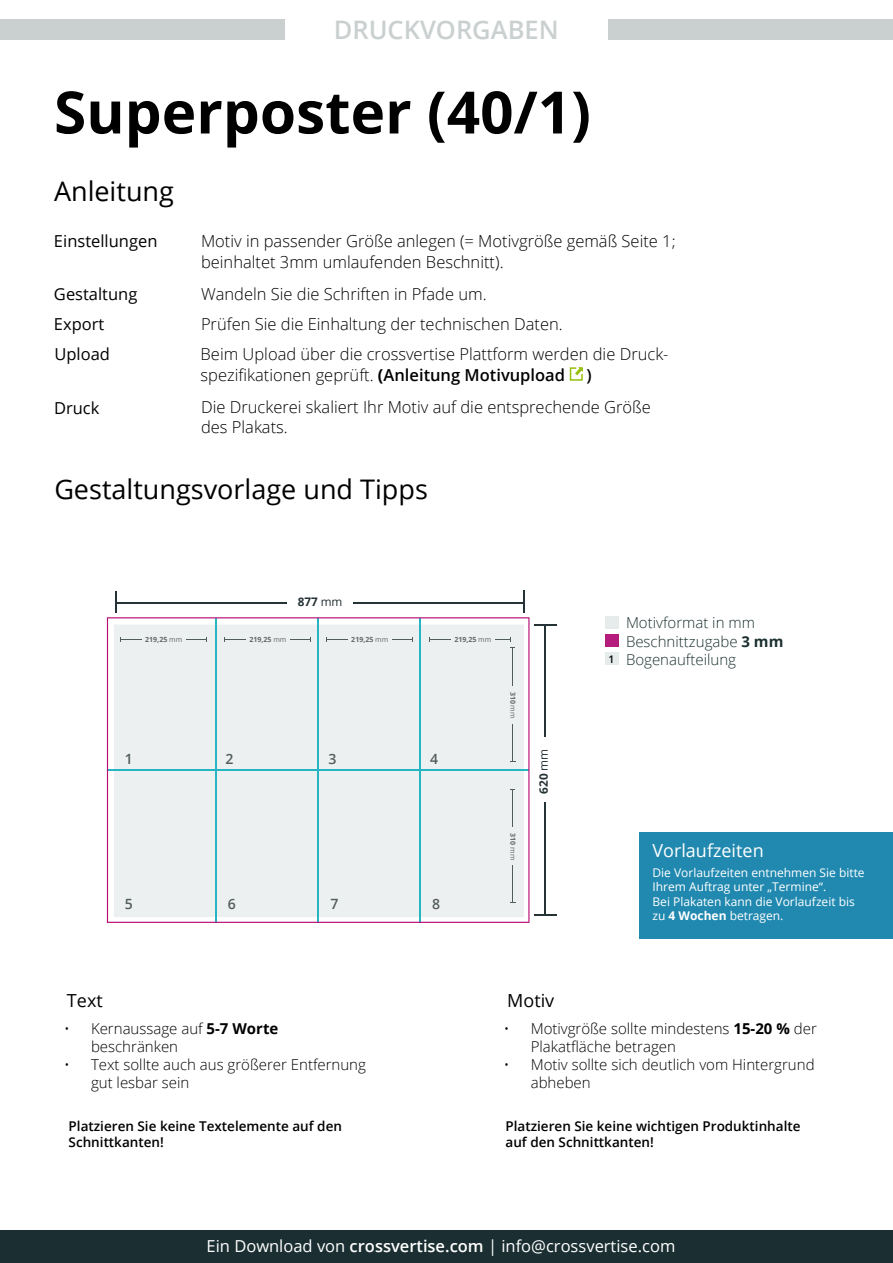
<style>
.page{position:relative;width:893px;height:1263px;background:#fff}
.page>*{position:absolute;margin:0;border:0;box-sizing:border-box;transform-origin:0 0}
.t1{font:700 58.5px "Open Sans";color:#000}
.t2{font:27px "Open Sans";color:#000}
.t3{font:600 25.5px "Open Sans";color:#cad0d0}
.t4{font:18px "Open Sans";color:#fff}
.t5{font:18px "Open Sans";color:#000}
.t6{font:300 16.5px/21.6px "Open Sans";color:#000}
.t7{font:16.5px "Open Sans";color:#fff}
.t8{font:16.5px "Open Sans";color:#000}
.t9{font:600 16.5px "Open Sans";color:#000}
.t10{font:300 15px/18px "Open Sans";color:#000}
.t11{font:300 15px "Open Sans";color:#1b3030}
.t12{font:600 14.1px "Open Sans";color:#525c5c}
.t13{font:600 13.5px/16.2px "Open Sans";color:#000}
.t14{font:12px/14.4px "Open Sans";color:#fff}
.t15{font:700 11.85px "Open Sans";color:#263336}
.t16{font:700 11.7px "Open Sans";color:#263336}
.t17{font:700 7.05px "Open Sans";color:#666}
.s1{font-weight:700}
.s2{font-weight:600}
.s3{font-weight:400}
</style>
<div class="page">
<div style="left:605px;top:634px;width:13px;height:13px;background:#b61c7e"></div>
<div style="left:605px;top:616px;width:13px;height:13px;background:#e6eceb"></div>
<div style="left:605px;top:652px;width:13px;height:13px;background:#e6eceb"></div>
<div style="left:640px;top:832px;width:253px;height:107px;background:#2189b0"></div>
<svg style="left:523px;top:590px;width:1px;height:22px"></svg>
<svg style="left:115px;top:591px;width:1px;height:21px"></svg>
<hr style="left:116px;top:602px;width:171px;height:1px;background:#263336">
<hr style="left:353px;top:602px;width:171px;height:1px;background:#263336">
<svg style="left:534px;top:624px;width:22px;height:1px"></svg>
<svg style="left:534px;top:915px;width:22px;height:1px"></svg>
<hr style="left:545px;top:803px;width:1px;height:112px;background:#263336">
<hr style="left:545px;top:624px;width:1px;height:113px;background:#263336">
<svg style="left:107px;top:617px;width:422px;height:306px;fill:#edf0f0"></svg>
<div style="left:0;top:1230px;width:893px;height:33px;background:#1b2f32"></div>
<svg style="left:569px;top:367px;width:14px;height:14px"></svg>
<div style="left:0;top:19px;width:285px;height:20px;background:#cacfcf"></div>
<div style="left:608px;top:19px;width:285px;height:20px;background:#cacfcf"></div>
<h3 class="t3" style="left:334px;top:12px;width:227px">DRUCKVORGABEN</h3>
<h1 class="t1" style="left:54px;top:71px;width:538px">Superposter (40/1)</h1>
<h2 class="t2" style="left:54px;top:173px;width:121px">Anleitung</h2>
<p class="t8" style="left:54px;top:229px;width:105px">Einstellungen</p>
<p class="t6" style="left:201px;top:229px;width:476px">Motiv in passender Größe anlegen (= Motivgröße gemäß Seite 1; beinhaltet 3mm umlaufenden Beschnitt).</p>
<p class="t8" style="left:54px;top:282px;width:85px">Gestaltung</p>
<p class="t6" style="left:201px;top:283px;width:287px">Wandeln Sie die Schriften in Pfade um.</p>
<p class="t8" style="left:54px;top:312px;width:52px">Export</p>
<p class="t6" style="left:201px;top:308px;width:469px;line-height:30px">Prüfen Sie die Einhaltung der technischen Daten.<br>Beim Upload über die crossvertise Plattform werden die Druck-</p>
<p class="t6" style="left:201px;top:364px;width:366px">spezifikationen geprüft. <span class="s1">(</span><span class="s2">Anleitung Motivupload</span></p>
<p class="t9" style="left:586px;top:363px;width:7px">)</p>
<p class="t8" style="left:54px;top:342px;width:57px">Upload</p>
<p class="t8" style="left:54px;top:397px;width:47px">Druck</p>
<p class="t6" style="left:201px;top:397px;width:451px;line-height:19.8px">Die Druckerei skaliert Ihr Motiv auf die entsprechende Größe des Plakats.</p>
<h2 class="t2" style="left:54px;top:471px;width:375px">Gestaltungsvorlage und Tipps</h2>
<p class="t15" style="left:298px;top:593px;width:46px">877 <span class="s3">mm</span></p>
<p class="t17" style="left:145px;top:635px;width:38px">219,25 <span class="s3">mm</span></p>
<p class="t17" style="left:249px;top:635px;width:38px">219,25 <span class="s3">mm</span></p>
<p class="t17" style="left:351px;top:635px;width:38px">219,25 <span class="s3">mm</span></p>
<p class="t17" style="left:454px;top:635px;width:38px">219,25 <span class="s3">mm</span></p>
<p class="t12" style="left:125px;top:749px;width:10px">1</p>
<p class="t12" style="left:226px;top:749px;width:10px">2</p>
<p class="t12" style="left:328px;top:749px;width:10px">3</p>
<p class="t12" style="left:430px;top:749px;width:10px">4</p>
<p class="t17" style="left:518px;top:691px;width:29px;rotate:90deg">310 <span class="s3">mm</span></p>
<p class="t12" style="left:125px;top:894px;width:10px">5</p>
<p class="t12" style="left:228px;top:894px;width:10px">6</p>
<p class="t12" style="left:330px;top:894px;width:10px">7</p>
<p class="t12" style="left:432px;top:894px;width:10px">8</p>
<p class="t17" style="left:518px;top:833px;width:29px;rotate:90deg">310 <span class="s3">mm</span></p>
<p class="t16" style="left:535px;top:794px;width:47px;rotate:-90deg">620 <span class="s3">mm</span></p>
<p class="t11" style="left:626px;top:613px;width:130px">Motivformat in mm</p>
<p class="t11" style="left:608px;top:650px;width:129px"><sup>1</sup> Bogenaufteilung</p>
<p class="t11" style="left:626px;top:631px;width:159px">Beschnittzugabe <span class="s1">3 mm</span></p>
<p class="t4" style="left:652px;top:838px;width:113px">Vorlaufzeiten</p>
<p class="t14" style="left:652px;top:865px;width:214px">Die Vorlaufzeiten entnehmen Sie bitte<br>Ihrem Auftrag unter „Termine“.<br>Bei Plakaten kann die Vorlaufzeit bis zu <span class="s1">4 Wochen</span> betragen.</p>
<p class="t5" style="left:67px;top:988px;width:37px">Text</p>
<p class="t10" style="left:91px;top:1019px;width:189px;text-indent:-27px">• Kernaussage auf <span class="s1">5-7 Worte </span>beschränken</p>
<p class="t10" style="left:91px;top:1055px;width:276px;text-indent:-27px">• Text sollte auch aus größerer Entfernung gut lesbar sein</p>
<p class="t13" style="left:69px;top:1117px;width:275px">Platzieren Sie keine Textelemente auf den<br>Schnittkanten!</p>
<p class="t5" style="left:507px;top:988px;width:49px">Motiv</p>
<p class="t10" style="left:531px;top:1019px;width:288px;text-indent:-27px">• Motivgröße sollte mindestens <span class="s1">15-20 %</span> der<br>Plakatfläche betragen</p>
<p class="t10" style="left:531px;top:1055px;width:285px;text-indent:-27px">• Motiv sollte sich deutlich vom Hintergrund abheben</p>
<p class="t13" style="left:506px;top:1117px;width:296px">Platzieren Sie keine wichtigen Produktinhalte auf den Schnittkanten!</p>
<p class="t7" style="left:207px;top:1234px;width:470px">Ein Download von <span class="s2">crossvertise.com</span> | info@crossvertise.com</p>
</div>
